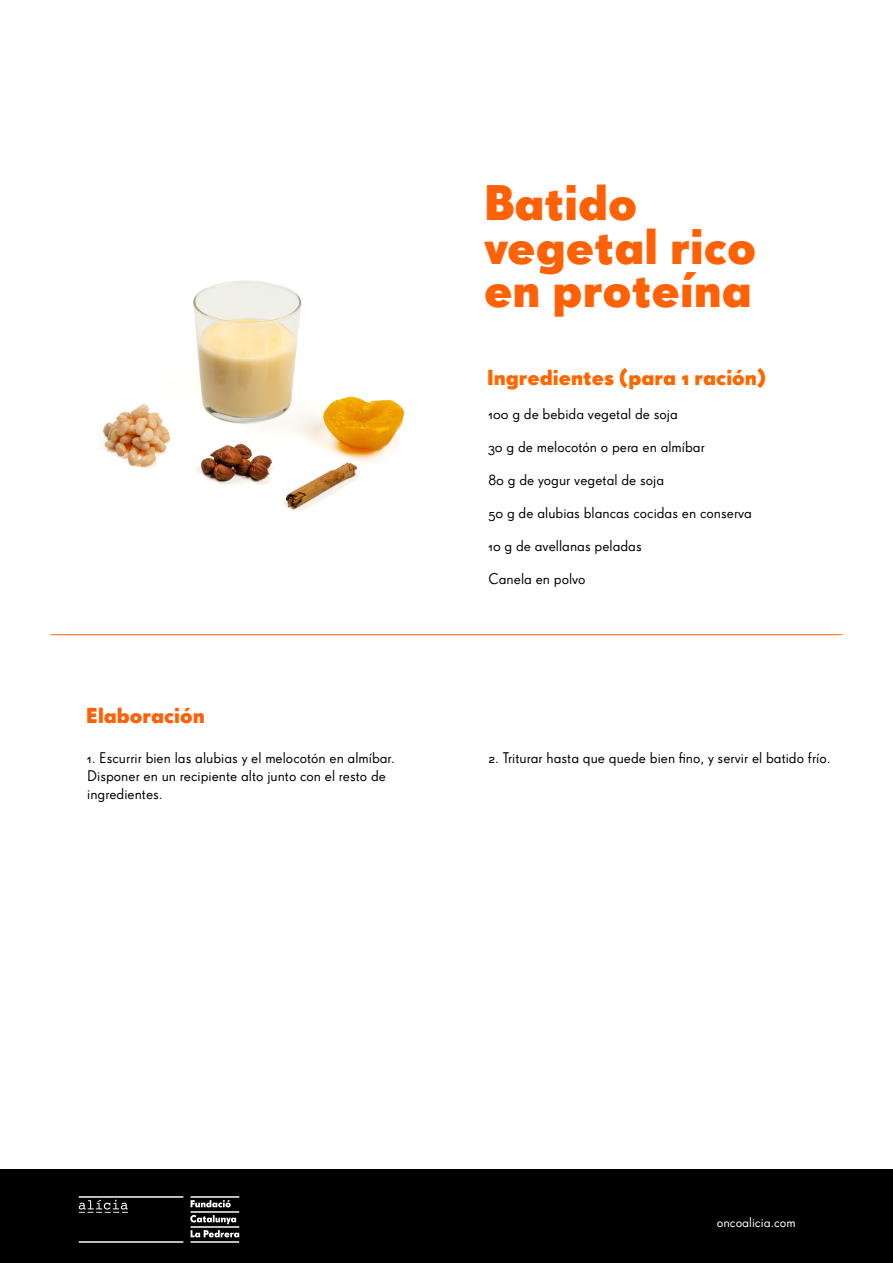
<style>
.page{position:relative;width:893px;height:1263px;background:#fff}
.page>*{position:absolute;margin:0;border:0;box-sizing:border-box;transform-origin:0 0}
.t1{font:48.45px/43.5px "Super Grotesk OT Bld";color:#ff6106}
.t2{font:21px "Super Grotesk OT Bld";color:#f60}
.t3{font:21px "Super Grotesk OT Bld";color:#ff6106}
.t4{font:15px/18px "Super Grotesk OT";color:#000}
.t5{font:13.5px "Super Grotesk OT";color:#fff}
</style>
<div class="page">
<img style="left:88px;top:228px;width:320px;height:320px;border-radius:160px">
<hr style="left:51px;top:634px;width:791px;height:1px;background:#f60">
<div style="left:0;top:1170px;width:893px;height:93px;background:#000"></div>
<img style="left:78px;top:1196px;width:162px;height:47px">
<h1 class="t1" style="left:484px;top:181px;width:274px">Batido vegetal rico en proteína</h1>
<h2 class="t2" style="left:487px;top:365px;width:280px">Ingredientes (para 1 ración)</h2>
<p class="t4" style="left:488px;top:405px;width:191px">100 g de bebida vegetal de soja</p>
<p class="t4" style="left:488px;top:438px;width:218px">30 g de melocotón o pera en almíbar</p>
<p class="t4" style="left:488px;top:471px;width:177px">80 g de yogur vegetal de soja</p>
<p class="t4" style="left:488px;top:504px;width:265px">50 g de alubias blancas cocidas en conserva</p>
<p class="t4" style="left:488px;top:537px;width:155px">10 g de avellanas peladas</p>
<p class="t4" style="left:488px;top:570px;width:99px">Canela en polvo</p>
<h2 class="t3" style="left:86px;top:703px;width:120px">Elaboración</h2>
<p class="t4" style="left:87px;top:749px;width:309px">1. Escurrir bien las alubias y el melocotón en almíbar.<br>Disponer en un recipiente alto junto con el resto de ingredientes.</p>
<p class="t4" style="left:489px;top:749px;width:343px">2. Triturar hasta que quede bien fino, y servir el batido frío.</p>
<p class="t5" style="left:717px;top:1215px;width:80px">oncoalicia.com</p>
</div>
